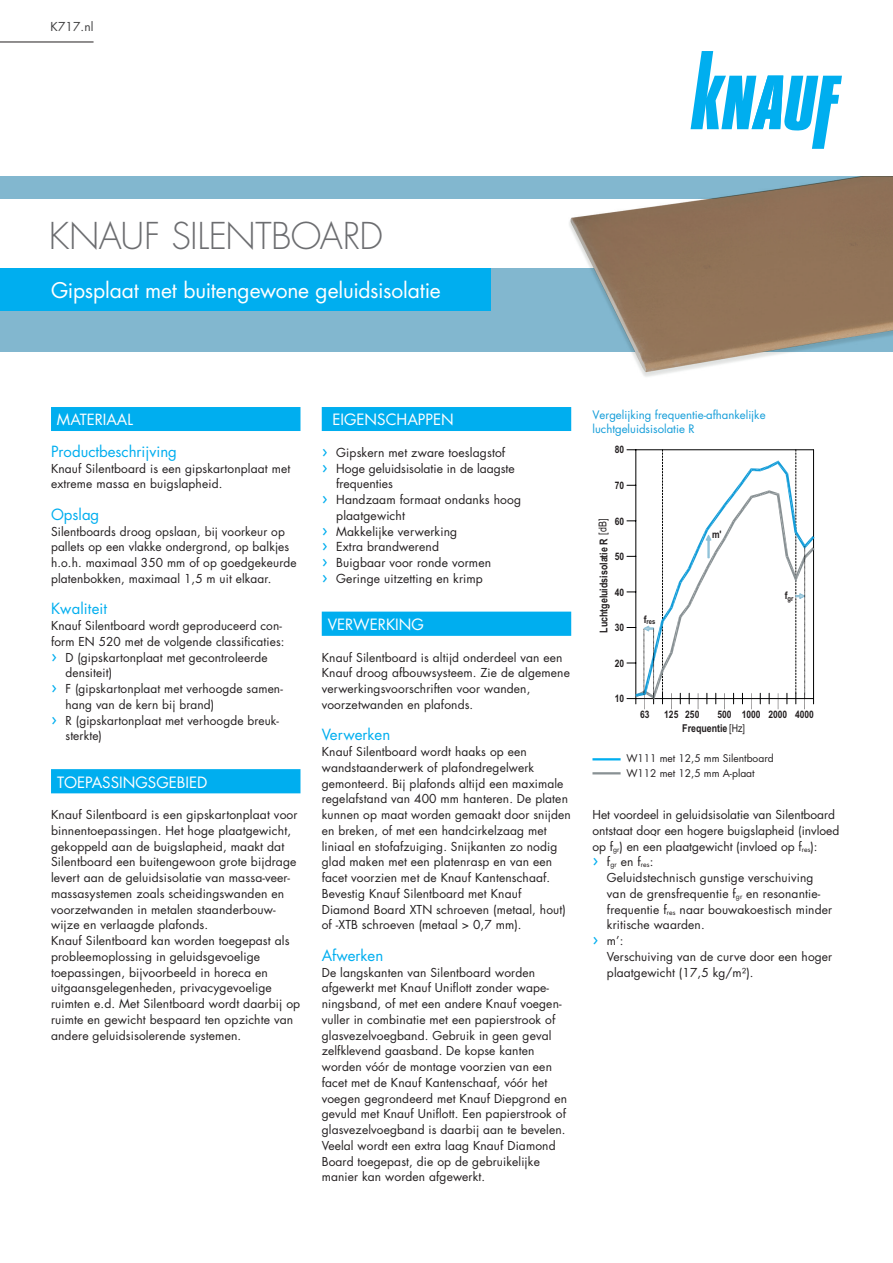
<style>
.page{position:relative;width:893px;height:1263px;background:#fff}
.page>*{position:absolute;margin:0;border:0;box-sizing:border-box;transform-origin:0 0}
.t1{font:300 36px "Futura Std";letter-spacing:-.015em;color:#6c6d70}
.t2{font:21px "Futura Std";letter-spacing:-.005em;color:#fff}
.t3{font:15.15px "Futura Std";color:#fff}
.t4{font:15px "Futura Std";color:#00aeef}
.t5{font:15px "Futura Std";color:#fff}
.t6{font:12.15px "Futura Std";letter-spacing:.01em;color:#231f20}
.t7{font:12px/15.8px "Futura Std";letter-spacing:.01em;color:#231f20}
.t8{font:12px "Futura Std";letter-spacing:.01em;color:#3e3e3f}
.t9{font:11.4px/13.6px "Futura Std";color:#149dd9}
.t10{font:700 10.8px "Arial Narrow";color:#231f20}
.t11{font:700 10.35px "Arial Narrow";color:#231f20}
.t12{font:10.2px/14.9px "Futura Std";color:#231f20}
.t13{font:700 7.2px "Arial Narrow";color:#231f20}
.s1{font-size:18px;color:#00aeef}
.s2{font-weight:400}
.s3{font-size:12.15px}
</style>
<div class="page">
<div style="left:0;top:176px;width:893px;height:176px;background:#82b7cf"></div>
<svg style="left:691px;top:51px;width:151px;height:98px"></svg>
<div style="left:51px;top:407px;width:249px;height:24px;background:#00aeef"></div>
<div style="left:51px;top:769px;width:249px;height:24px;background:#00aeef"></div>
<div style="left:322px;top:407px;width:249px;height:24px;background:#00aeef"></div>
<div style="left:322px;top:612px;width:249px;height:24px;background:#00aeef"></div>
<div style="left:0;top:268px;width:491px;height:43px;background:#00aeef"></div>
<div style="left:0;top:200px;width:752px;height:68px;background:#fff"></div>
<hr style="left:0;top:42px;width:94px;height:1px;background:#231f20">
<img style="left:571px;top:176px;width:322px;height:196px">
<hr style="left:627px;top:449px;width:186px;height:1px;background:#000001">
<svg style="left:627px;top:450px;width:188px;height:259px"></svg>
<hr style="left:592px;top:758px;width:29px;height:2px;background:#00aeef">
<hr style="left:592px;top:772px;width:29px;height:2px;background:#899194">
<p class="t8" style="left:51px;top:19px;width:44px">K717.nl</p>
<h1 class="t1" style="left:49px;top:214px;width:336px">KNAUF SILENTBOARD</h1>
<h2 class="t2" style="left:51px;top:277px;width:391px">Gipsplaat met buitengewone geluidsisolatie</h2>
<p class="t5" style="left:57px;top:410px;width:78px">MATERIAAL</p>
<p class="t4" style="left:51px;top:442px;width:127px">Productbeschrijving</p>
<p class="t7" style="left:51px;top:460px;width:241px">Knauf Silentboard is een gipskartonplaat met extreme massa en buigslapheid.</p>
<p class="t4" style="left:51px;top:505px;width:50px">Opslag</p>
<p class="t7" style="left:51px;top:523px;width:247px">Silentboards droog opslaan, bij voorkeur op pallets op een vlakke ondergrond, op balkjes h.o.h. maximaal 350 mm of op goedgekeurde platenbokken, maximaal 1,5 m uit elkaar.</p>
<p class="t4" style="left:51px;top:599px;width:58px">Kwaliteit</p>
<p class="t7" style="left:51px;top:618px;width:232px">Knauf Silentboard wordt geproduceerd con-</p>
<p class="t7" style="left:51px;top:634px;width:235px">form EN 520 met de volgende classificaties:</p>
<p class="t7" style="left:51px;top:649px;width:218px"><span class="s1">›</span> D (gipskartonplaat met gecontroleerde</p>
<p class="t7" style="left:65px;top:665px;width:48px">densiteit)</p>
<p class="t7" style="left:51px;top:681px;width:233px"><span class="s1">›</span> F (gipskartonplaat met verhoogde samen-</p>
<p class="t7" style="left:65px;top:697px;width:150px">hang van de kern bij brand)</p>
<p class="t7" style="left:51px;top:712px;width:230px"><span class="s1">›</span> R (gipskartonplaat met verhoogde breuk-</p>
<p class="t7" style="left:65px;top:728px;width:38px">sterkte)</p>
<p class="t3" style="left:57px;top:772px;width:152px">TOEPASSINGSGEBIED</p>
<p class="t7" style="left:51px;top:807px;width:251px">Knauf Silentboard is een gipskartonplaat voor binnentoepassingen. Het hoge plaatgewicht, gekoppeld aan de buigslapheid, maakt dat Silentboard een buitengewoon grote bijdrage levert aan de geluidsisolatie van massa--veer&shy;massasystemen zoals scheidingswanden en voorzetwanden in metalen staanderbouw&shy;wijze en verlaagde plafonds.<br>Knauf Silentboard kan worden toegepast als probleemoplossing in geluidsgevoelige toepassingen, bijvoorbeeld in horeca en uitgaansgelegenheden, privacygevoelige ruimten e.d. Met Silentboard wordt daarbij op ruimte en gewicht bespaard ten opzichte van andere geluidsisolerende systemen.</p>
<p class="t3" style="left:332px;top:410px;width:123px">EIGENSCHAPPEN</p>
<p class="t6" style="left:322px;top:445px;width:185px"><span class="s1">›</span> Gipskern met zware toeslagstof</p>
<p class="t6" style="left:322px;top:460px;width:195px"><span class="s1">›</span> Hoge geluidsisolatie in de laagste</p>
<p class="t6" style="left:336px;top:476px;width:58px">frequenties</p>
<p class="t6" style="left:322px;top:492px;width:201px"><span class="s1">›</span> Handzaam formaat ondanks hoog</p>
<p class="t6" style="left:336px;top:508px;width:70px">plaatgewicht</p>
<p class="t6" style="left:322px;top:523px;width:137px"><span class="s1">›</span> Makkelijke verwerking</p>
<p class="t6" style="left:322px;top:539px;width:119px"><span class="s1">›</span> Extra brandwerend</p>
<p class="t6" style="left:322px;top:555px;width:171px"><span class="s1">›</span> Buigbaar voor ronde vormen</p>
<p class="t6" style="left:322px;top:571px;width:163px"><span class="s1">›</span> Geringe uitzetting en krimp</p>
<p class="t3" style="left:328px;top:615px;width:98px">VERWERKING</p>
<p class="t7" style="left:322px;top:649px;width:250px">Knauf Silentboard is altijd onderdeel van een Knauf droog afbouwsysteem. Zie de algemene verwerkingsvoorschriften voor wanden, voorzetwanden en plafonds.</p>
<p class="t4" style="left:322px;top:725px;width:70px">Verwerken</p>
<p class="t7" style="left:322px;top:744px;width:251px">Knauf Silentboard wordt haaks op een wandstaanderwerk of plafondregelwerk gemonteerd. Bij plafonds altijd een maximale regelafstand van 400 mm hanteren. De platen kunnen op maat worden gemaakt door snijden en breken, of met een handcirkelzaag met liniaal en stofafzuiging. Snijkanten zo nodig glad maken met een platenrasp en van een facet voorzien met de Knauf Kantenschaaf.<br>Bevestig Knauf Silentboard met Knauf Diamond Board XTN schroeven (metaal, hout) of -XTB schroeven (metaal &gt; 0,7 mm).</p>
<p class="t4" style="left:322px;top:946px;width:63px">Afwerken</p>
<p class="t7" style="left:322px;top:964px;width:247px">De langskanten van Silentboard worden afgewerkt met Knauf Uniflott zonder wape&shy;ningsband, of met een andere Knauf voegen&shy;vuller in combinatie met een papierstrook of glasvezelvoegband. Gebruik in geen geval zelfklevend gaasband. De kopse kanten worden vóór de montage voorzien van een facet met de Knauf Kantenschaaf, vóór het voegen gegrondeerd met Knauf Diepgrond en gevuld met Knauf Uniflott. Een papierstrook of glasvezelvoegband is daarbij aan te bevelen.<br>Veelal wordt een extra laag Knauf Diamond Board toegepast, die op de gebruikelijke manier kan worden afgewerkt.</p>
<p class="t9" style="left:592px;top:408px;width:175px">Vergelijking frequentie-afhankelijke luchtgeluidsisolatie R</p>
<p class="t11" style="left:615px;top:442px;width:11px">80</p>
<p class="t11" style="left:615px;top:477px;width:11px">70</p>
<p class="t11" style="left:615px;top:513px;width:11px">60</p>
<p class="t10" style="left:595px;top:633px;width:115px;rotate:-90deg">Luchtgeluidsisolatie R <span class="s2">[dB]</span></p>
<p class="t11" style="left:615px;top:549px;width:11px">50</p>
<p class="t11" style="left:615px;top:584px;width:11px">40</p>
<p class="t11" style="left:615px;top:620px;width:11px">30</p>
<p class="t11" style="left:615px;top:655px;width:11px">20</p>
<p class="t11" style="left:615px;top:691px;width:11px">10</p>
<p class="t11" style="left:644px;top:611px;width:4px">f</p>
<p class="t13" style="left:647px;top:616px;width:10px">res</p>
<p class="t11" style="left:712px;top:527px;width:11px">m'</p>
<p class="t11" style="left:785px;top:588px;width:4px">f</p>
<p class="t13" style="left:788px;top:593px;width:7px">gr</p>
<p class="t11" style="left:640px;top:707px;width:11px">63</p>
<p class="t11" style="left:664px;top:707px;width:37px">125 250</p>
<p class="t11" style="left:717px;top:707px;width:98px">500 1000 2000 4000</p>
<p class="t10" style="left:682px;top:720px;width:64px">Frequentie <span class="s2">[Hz]</span></p>
<p class="t12" style="left:626px;top:751px;width:149px">W111 met 12,5 mm Silentboard<br>W112 met 12,5 mm A-plaat</p>
<p class="t7" style="left:592px;top:807px;width:248px">Het voordeel in geluidsisolatie van Silentboard ontstaat door een hogere buigslapheid (invloed op f<sub>gr</sub>) <span class="s3">en een</span> plaatgewicht (invloed op f<sub>res</sub>):<br><span class="s1">›</span> f<sub>gr</sub> en f<sub>res</sub>:</p>
<p class="t7" style="left:653px;top:824px;width:5px">:</p>
<p class="t7" style="left:607px;top:870px;width:208px">Geluidstechnisch gunstige verschuiving</p>
<p class="t7" style="left:607px;top:886px;width:215px">van de grensfrequentie f<sub>gr</sub> en resonantie-</p>
<p class="t7" style="left:607px;top:901px;width:227px">frequentie f<sub>res</sub> naar bouwakoestisch minder</p>
<p class="t7" style="left:607px;top:917px;width:99px">kritische waarden.</p>
<p class="t7" style="left:592px;top:933px;width:33px"><span class="s1">›</span> m’:</p>
<p class="t7" style="left:607px;top:949px;width:227px">Verschuiving van de curve door een hoger</p>
<p class="t7" style="left:607px;top:964px;width:148px">plaatgewicht (17,5 kg/m2).</p>
</div>
